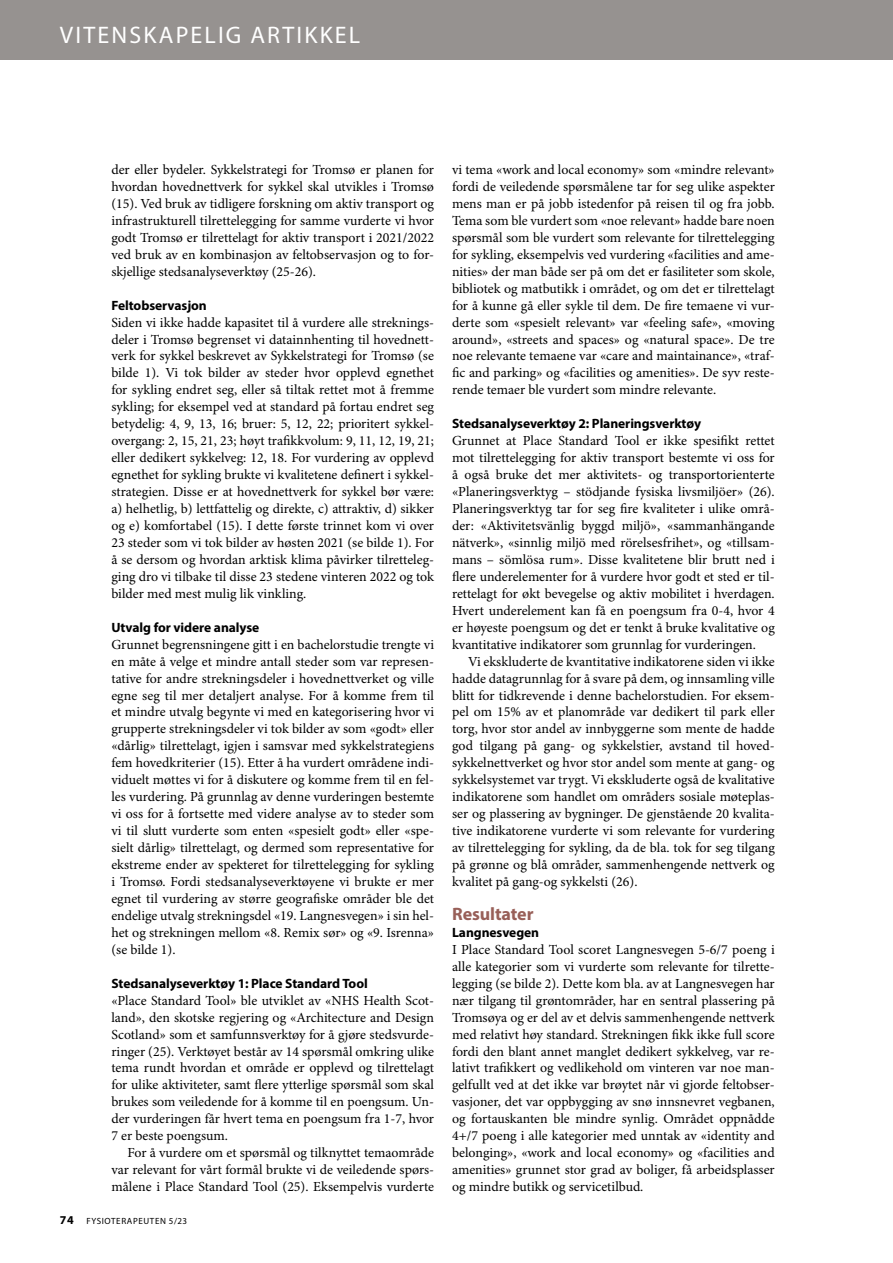
<style>
.page{position:relative;width:893px;height:1263px;background:#fff}
.page>*{position:absolute;margin:0;border:0;box-sizing:border-box;transform-origin:0 0}
.txt{font:24px "Myriad Pro";letter-spacing:.09em;color:#fff}
.fag-nivå1{font:700 18px "Myriad Pro";letter-spacing:-.005em;color:#985f58}
.txt-2{font:13.8px/17px "Minion Pro";color:#000;text-align:justify}
.txt-i{font:13.8px/17px "Minion Pro";color:#000;text-align:justify}
.fag-nivå2{font:700 13.5px "Myriad Pro";letter-spacing:-.005em;color:#000}
.t1{font:700 12px "Myriad Pro";color:#000}
.t2{font:9px "Myriad Pro";letter-spacing:.07em;color:#000}
</style>
<div class="page">
<div style="left:0;top:0;width:893px;height:60px;background:#969290"></div>
<p class="txt" style="left:60px;top:20px;width:302px">VITENSKAPELIG ARTIKKEL</p>
<p class="txt-2" style="left:111px;top:162px;width:324px">der eller bydeler. Sykkelstrategi for Tromsø er planen for hvordan hovednettverk for sykkel skal utvikles i Tromsø (15). Ved bruk av tidligere forskning om aktiv transport og infrastrukturell tilrettelegging for samme vurderte vi hvor godt Tromsø er tilrettelagt for aktiv transport i 2021/2022 ved bruk av en kombinasjon av feltobservasjon og to for&shy;skjellige stedsanalyseverktøy (25-26).</p>
<p class="fag-nivå2" style="left:111px;top:296px;width:97px">Feltobservasjon</p>
<p class="txt-2" style="left:111px;top:314px;width:324px">Siden vi ikke hadde kapasitet til å vurdere alle streknings&shy;deler i Tromsø begrenset vi datainnhenting til hovednett&shy;verk for sykkel beskrevet av Sykkelstrategi for Tromsø (se bilde 1). Vi tok bilder av steder hvor opplevd egnethet for sykling endret seg, eller så tiltak rettet mot å fremme sykling; for eksempel ved at standard på fortau endret seg betydelig: 4, 9, 13, 16; bruer: 5, 12, 22; prioritert sykkel&shy;overgang: 2, 15, 21, 23; høyt trafikkvolum: 9, 11, 12, 19, 21; eller dedikert sykkelveg: 12, 18. For vurdering av opplevd egnethet for sykling brukte vi kvalitetene definert i sykkel&shy;strategien. Disse er at hovednettverk for sykkel bør være: a) helhetlig, b) lettfattelig og direkte, c) attraktiv, d) sikker og e) komfortabel (15). I dette første trinnet kom vi over 23 steder som vi tok bilder av høsten 2021 (se bilde 1). For å se dersom og hvordan arktisk klima påvirker tilretteleg&shy;ging dro vi tilbake til disse 23 stedene vinteren 2022 og tok bilder med mest mulig lik vinkling.</p>
<p class="fag-nivå2" style="left:111px;top:618px;width:149px">Utvalg for videre analyse</p>
<p class="txt-2" style="left:111px;top:636px;width:324px">Grunnet begrensningene gitt i en bachelorstudie trengte vi en måte å velge et mindre antall steder som var represen&shy;tative for andre strekningsdeler i hovednettverket og ville egne seg til mer detaljert analyse. For å komme frem til et mindre utvalg begynte vi med en kategorisering hvor vi grupperte strekningsdeler vi tok bilder av som «godt» eller «dårlig» tilrettelagt, igjen i samsvar med sykkelstrategiens fem hovedkriterier (15). Etter å ha vurdert områdene indi&shy;viduelt møttes vi for å diskutere og komme frem til en fel&shy;les vurdering. På grunnlag av denne vurderingen bestemte vi oss for å fortsette med videre analyse av to steder som vi til slutt vurderte som enten «spesielt godt» eller «spe&shy;sielt dårlig» tilrettelagt, og dermed som representative for ekstreme ender av spekteret for tilrettelegging for sykling i Tromsø. Fordi stedsanalyseverktøyene vi brukte er mer egnet til vurdering av større geografiske områder ble det endelige utvalg strekningsdel «19. Langnesvegen» i sin hel&shy;het og strekningen mellom «8. Remix sør» og «9. Isrenna» (se bilde 1).</p>
<p class="fag-nivå2" style="left:111px;top:974px;width:258px">Stedsanalyseverktøy 1: Place Standard Tool</p>
<p class="txt-2" style="left:111px;top:992px;width:324px">«Place Standard Tool» ble utviklet av «NHS Health Scot&shy;land», den skotske regjering og «Architecture and Design Scotland» som et samfunnsverktøy for å gjøre stedsvurde&shy;ringer (25). Verktøyet består av 14 spørsmål omkring ulike tema rundt hvordan et område er opplevd og tilrettelagt for ulike aktiviteter, samt flere ytterlige spørsmål som skal brukes som veiledende for å komme til en poengsum. Un&shy;der vurderingen får hvert tema en poengsum fra 1-7, hvor 7 er beste poengsum.</p>
<p class="txt-i" style="left:111px;top:1145px;width:324px;text-indent:16px">For å vurdere om et spørsmål og tilknyttet temaområde var relevant for vårt formål brukte vi de veiledende spørs&shy;målene i Place Standard Tool (25). Eksempelvis vurderte</p>
<p class="t1" style="left:60px;top:1212px;width:15px">74</p>
<p class="t2" style="left:86px;top:1215px;width:102px">FYSIOTERAPEUTEN 5/23</p>
<p class="txt-i" style="left:452px;top:162px;width:324px">vi tema «work and local economy» som «mindre relevant» fordi de veiledende spørsmålene tar for seg ulike aspekter mens man er på jobb istedenfor på reisen til og fra jobb.<br>Tema som ble vurdert som «noe relevant» hadde bare noen spørsmål som ble vurdert som relevante for tilrettelegging for sykling, eksempelvis ved vurdering «facilities and ame&shy;nities» der man både ser på om det er fasiliteter som skole, bibliotek og matbutikk i området, og om det er tilrettelagt for å kunne gå eller sykle til dem. De fire temaene vi vur&shy;derte som «spesielt relevant» var «feeling safe», «moving around», «streets and spaces» og «natural space». De tre noe relevante temaene var «care and maintainance», «traf&shy;fic and parking» og «facilities og amenities». De syv reste&shy;rende temaer ble vurdert som mindre relevante.</p>
<p class="fag-nivå2" style="left:452px;top:415px;width:251px">Stedsanalyseverktøy 2: Planeringsverktøy</p>
<p class="txt-2" style="left:452px;top:433px;width:324px">Grunnet at Place Standard Tool er ikke spesifikt rettet mot tilrettelegging for aktiv transport bestemte vi oss for å også bruke det mer aktivitets- og transportorienterte «Planeringsverktyg – stödjande fysiska livsmiljöer» (26).<br>Planeringsverktyg tar for seg fire kvaliteter i ulike områ&shy;der: «Aktivitetsvänlig byggd miljö», «sammanhängande nätverk», «sinnlig miljö med rörelsesfrihet», og «tillsam&shy;mans – sömlösa rum». Disse kvalitetene blir brutt ned i flere underelementer for å vurdere hvor godt et sted er til&shy;rettelagt for økt bevegelse og aktiv mobilitet i hverdagen.<br>Hvert underelement kan få en poengsum fra 0-4, hvor 4 er høyeste poengsum og det er tenkt å bruke kvalitative og kvantitative indikatorer som grunnlag for vurderingen.</p>
<p class="txt-i" style="left:452px;top:653px;width:324px;text-indent:16px">Vi ekskluderte de kvantitative indikatorene siden vi ikke hadde datagrunnlag for å svare på dem, og innsamling ville blitt for tidkrevende i denne bachelorstudien. For eksem&shy;pel om 15% av et planområde var dedikert til park eller torg, hvor stor andel av innbyggerne som mente de hadde god tilgang på gang- og sykkelstier, avstand til hoved&shy;sykkelnettverket og hvor stor andel som mente at gang- og sykkelsystemet var trygt. Vi ekskluderte også de kvalitative indikatorene som handlet om områders sosiale møteplas&shy;ser og plassering av bygninger. De gjenstående 20 kvalita&shy;tive indikatorene vurderte vi som relevante for vurdering av tilrettelegging for sykling, da de bla. tok for seg tilgang på grønne og blå områder, sammenhengende nettverk og kvalitet på gang-og sykkelsti (26).</p>
<p class="fag-nivå1" style="left:452px;top:902px;width:83px">Resultater</p>
<p class="fag-nivå2" style="left:452px;top:923px;width:89px">Langnesvegen</p>
<p class="txt-2" style="left:452px;top:941px;width:324px">I Place Standard Tool scoret Langnesvegen 5-6/7 poeng i alle kategorier som vi vurderte som relevante for tilrette&shy;legging (se bilde 2). Dette kom bla. av at Langnesvegen har nær tilgang til grøntområder, har en sentral plassering på Tromsøya og er del av et delvis sammenhengende nettverk med relativt høy standard. Strekningen fikk ikke full score fordi den blant annet manglet dedikert sykkelveg, var re&shy;lativt trafikkert og vedlikehold om vinteren var noe man&shy;gelfullt ved at det ikke var brøytet når vi gjorde feltobser&shy;vasjoner, det var oppbygging av snø innsnevret vegbanen, og fortauskanten ble mindre synlig. Området oppnådde 4+/7 poeng i alle kategorier med unntak av «identity and belonging», «work and local economy» og «facilities and amenities» grunnet stor grad av boliger, få arbeidsplasser og mindre butikk og servicetilbud.</p>
</div>
